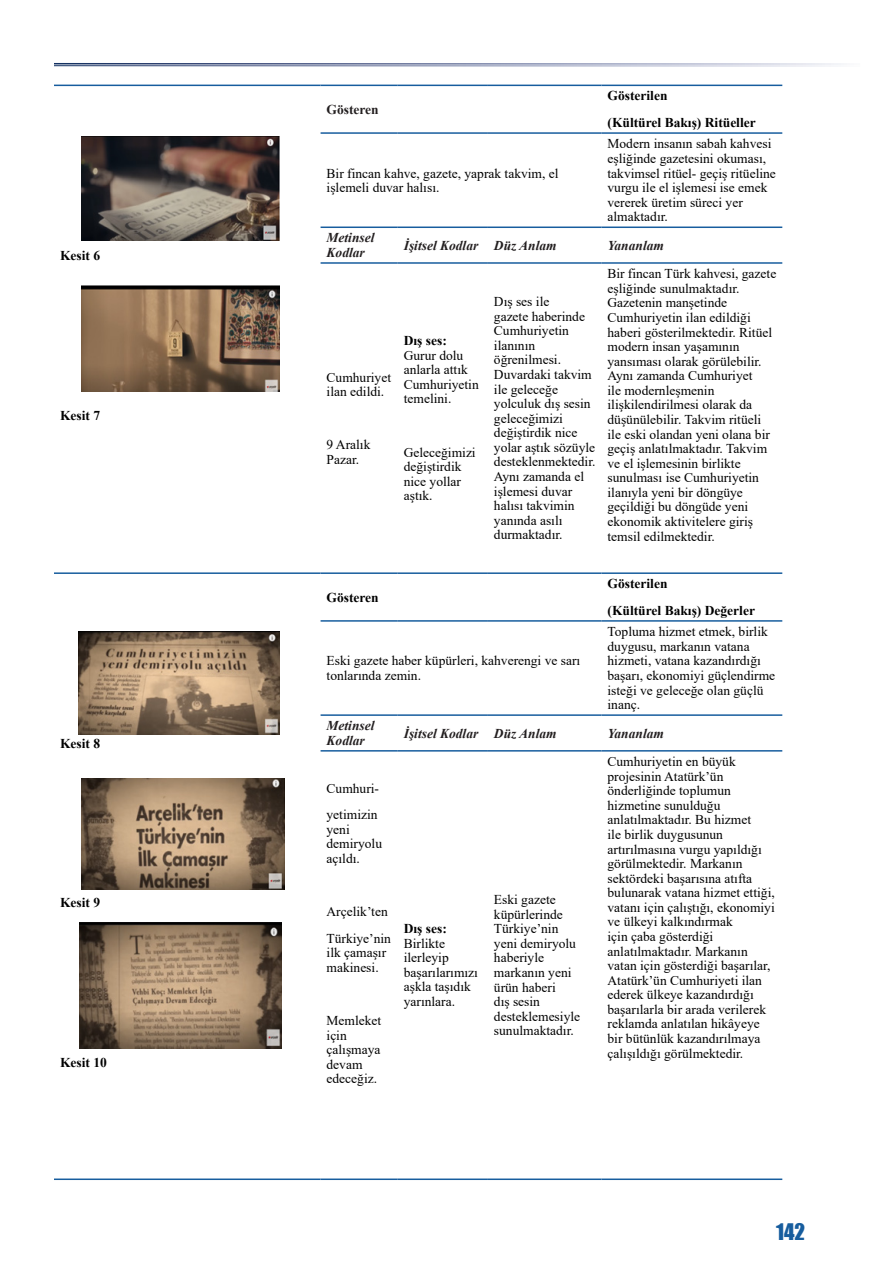
<style>
.page{position:relative;width:893px;height:1263px;background:#fff}
.page>*{position:absolute;margin:0;border:0;box-sizing:border-box;transform-origin:0 0}
.t1{font:21px "Impact";color:#175d9e}
.t2{font:13.5px/14.5px "Times New Roman";color:#000}
.t3{font:700 13.5px "Times New Roman";color:#000}
.t4{font:italic 700 13.5px/14.5px "Times New Roman";color:#231f20}
.t5{font:700 13.5px "Times New Roman";color:#231f20}
.s1{font-weight:700}
</style>
<div class="page">
<hr style="left:54px;top:85px;width:267px;height:1px;background:#175d9e">
<hr style="left:321px;top:85px;width:77px;height:1px;background:#175d9e">
<hr style="left:398px;top:85px;width:90px;height:1px;background:#175d9e">
<hr style="left:488px;top:85px;width:114px;height:1px;background:#175d9e">
<hr style="left:602px;top:85px;width:180px;height:1px;background:#175d9e">
<hr style="left:321px;top:132px;width:77px;height:2px;background:#175d9e">
<hr style="left:398px;top:132px;width:90px;height:2px;background:#175d9e">
<hr style="left:488px;top:132px;width:114px;height:2px;background:#175d9e">
<hr style="left:602px;top:132px;width:180px;height:2px;background:#175d9e">
<hr style="left:321px;top:226px;width:77px;height:2px;background:#175d9e">
<hr style="left:398px;top:226px;width:90px;height:2px;background:#175d9e">
<hr style="left:488px;top:226px;width:114px;height:2px;background:#175d9e">
<hr style="left:602px;top:226px;width:180px;height:2px;background:#175d9e">
<hr style="left:321px;top:262px;width:77px;height:2px;background:#175d9e">
<hr style="left:398px;top:262px;width:90px;height:2px;background:#175d9e">
<hr style="left:488px;top:262px;width:114px;height:2px;background:#175d9e">
<hr style="left:602px;top:262px;width:180px;height:2px;background:#175d9e">
<hr style="left:54px;top:572px;width:267px;height:2px;background:#175d9e">
<hr style="left:54px;top:1178px;width:267px;height:2px;background:#175d9e">
<hr style="left:321px;top:572px;width:77px;height:2px;background:#175d9e">
<hr style="left:398px;top:572px;width:90px;height:2px;background:#175d9e">
<hr style="left:488px;top:572px;width:114px;height:2px;background:#175d9e">
<hr style="left:602px;top:572px;width:180px;height:2px;background:#175d9e">
<hr style="left:321px;top:620px;width:77px;height:2px;background:#175d9e">
<hr style="left:398px;top:620px;width:90px;height:2px;background:#175d9e">
<hr style="left:488px;top:620px;width:114px;height:2px;background:#175d9e">
<hr style="left:602px;top:620px;width:180px;height:2px;background:#175d9e">
<hr style="left:321px;top:714px;width:77px;height:2px;background:#175d9e">
<hr style="left:398px;top:714px;width:90px;height:2px;background:#175d9e">
<hr style="left:488px;top:714px;width:114px;height:2px;background:#175d9e">
<hr style="left:602px;top:714px;width:180px;height:2px;background:#175d9e">
<hr style="left:321px;top:750px;width:77px;height:2px;background:#175d9e">
<hr style="left:398px;top:750px;width:90px;height:2px;background:#175d9e">
<hr style="left:488px;top:750px;width:114px;height:2px;background:#175d9e">
<hr style="left:602px;top:750px;width:180px;height:2px;background:#175d9e">
<hr style="left:321px;top:1178px;width:77px;height:2px;background:#175d9e">
<hr style="left:398px;top:1178px;width:90px;height:2px;background:#175d9e">
<hr style="left:488px;top:1178px;width:114px;height:2px;background:#175d9e">
<hr style="left:602px;top:1178px;width:180px;height:2px;background:#175d9e">
<img style="left:80px;top:923px;width:201px;height:125px">
<img style="left:82px;top:779px;width:202px;height:111px">
<img style="left:78px;top:632px;width:202px;height:102px">
<img style="left:82px;top:286px;width:198px;height:106px">
<img style="left:81px;top:136px;width:199px;height:104px">
<p class="t3" style="left:60px;top:246px;width:42px">Kesit 6</p>
<p class="t3" style="left:60px;top:405px;width:42px">Kesit 7</p>
<p class="t3" style="left:60px;top:734px;width:42px">Kesit 8</p>
<p class="t3" style="left:60px;top:893px;width:42px">Kesit 9</p>
<p class="t3" style="left:60px;top:1052px;width:48px">Kesit 10</p>
<p class="t5" style="left:327px;top:100px;width:54px">Gösteren</p>
<p class="t2" style="left:327px;top:165px;width:234px">Bir fincan kahve, gazete, yaprak takvim, el işlemeli duvar halısı.</p>
<p class="t3" style="left:608px;top:86px;width:61px">Gösterilen</p>
<p class="t3" style="left:608px;top:113px;width:150px">(Kültürel Bakış) Ritüeller</p>
<p class="t2" style="left:608px;top:136px;width:170px">Modern insanın sabah kahvesi eşliğinde gazetesini okuması, takvimsel ritüel- geçiş ritüeline vurgu ile el işlemesi ise emek vererek üretim süreci yer almaktadır.</p>
<p class="t4" style="left:327px;top:230px;width:50px">Metinsel<br>Kodlar</p>
<p class="t4" style="left:404px;top:238px;width:76px">İşitsel Kodlar</p>
<p class="t4" style="left:494px;top:238px;width:64px">Düz Anlam</p>
<p class="t4" style="left:608px;top:238px;width:58px">Yananlam</p>
<p class="t2" style="left:327px;top:369px;width:66px">Cumhuriyet ilan edildi.</p>
<p class="t2" style="left:404px;top:333px;width:77px"><span class="s1">Dış ses:<br></span>Gurur dolu anlarla attık<br>Cumhuriyetin temelini.</p>
<p class="t2" style="left:327px;top:437px;width:45px">9 Aralık<br>Pazar.</p>
<p class="t2" style="left:404px;top:444px;width:73px">Geleceğimizi değiştirdik nice yollar aştık.</p>
<p class="t2" style="left:494px;top:294px;width:103px">Dış ses ile<br>gazete haberinde<br>Cumhuriyetin ilanının öğrenilmesi.<br>Duvardaki takvim ile geleceğe yolculuk dış sesin geleceğimizi değiştirdik nice yolar aştık sözüyle desteklenmektedir.<br>Aynı zamanda el işlemesi duvar halısı takvimin yanında asılı durmaktadır.</p>
<p class="t2" style="left:608px;top:266px;width:170px">Bir fincan Türk kahvesi, gazete eşliğinde sunulmaktadır.<br>Gazetenin manşetinde<br>Cumhuriyetin ilan edildiği haberi gösterilmektedir. Ritüel modern insan yaşamının yansıması olarak görülebilir.<br>Aynı zamanda Cumhuriyet<br>ile modernleşmenin ilişkilendirilmesi olarak da düşünülebilir. Takvim ritüeli ile eski olandan yeni olana bir geçiş anlatılmaktadır. Takvim ve el işlemesinin birlikte sunulması ise Cumhuriyetin ilanıyla yeni bir döngüye geçildiği bu döngüde yeni ekonomik aktivitelere giriş temsil edilmektedir.</p>
<p class="t3" style="left:327px;top:587px;width:54px">Gösteren</p>
<p class="t2" style="left:327px;top:653px;width:255px">Eski gazete haber küpürleri, kahverengi ve sarı tonlarında zemin.</p>
<p class="t3" style="left:608px;top:574px;width:61px">Gösterilen</p>
<p class="t3" style="left:608px;top:601px;width:149px">(Kültürel Bakış) Değerler</p>
<p class="t2" style="left:608px;top:624px;width:169px">Topluma hizmet etmek, birlik duygusu, markanın vatana hizmeti, vatana kazandırdığı başarı, ekonomiyi güçlendirme isteği ve geleceğe olan güçlü inanç.</p>
<p class="t4" style="left:327px;top:718px;width:50px">Metinsel<br>Kodlar</p>
<p class="t4" style="left:404px;top:725px;width:76px">İşitsel Kodlar</p>
<p class="t4" style="left:494px;top:725px;width:64px">Düz Anlam</p>
<p class="t4" style="left:608px;top:725px;width:58px">Yananlam</p>
<p class="t2" style="left:327px;top:780px;width:54px">Cumhuri-</p>
<p class="t2" style="left:327px;top:807px;width:57px">yetimizin yeni demiryolu açıldı.</p>
<p class="t2" style="left:608px;top:754px;width:169px">Cumhuriyetin en büyük projesinin Atatürk’ün önderliğinde toplumun hizmetine sunulduğu anlatılmaktadır. Bu hizmet<br>ile birlik duygusunun artırılmasına vurgu yapıldığı görülmektedir. Markanın sektördeki başarısına atıfta bulunarak vatana hizmet ettiği, vatanı için çalıştığı, ekonomiyi ve ülkeyi kalkındırmak<br>için çaba gösterdiği anlatılmaktadır. Markanın vatan için gösterdiği başarılar,<br>Atatürk’ün Cumhuriyeti ilan ederek ülkeye kazandırdığı başarılarla bir arada verilerek reklamda anlatılan hikâyeye bir bütünlük kazandırılmaya çalışıldığı görülmektedir.</p>
<p class="t2" style="left:494px;top:892px;width:88px">Eski gazete küpürlerinde<br>Türkiye’nin yeni demiryolu haberiyle markanın yeni ürün haberi<br>dış sesin desteklemesiyle sunulmaktadır.</p>
<p class="t2" style="left:327px;top:904px;width:63px">Arçelik’ten</p>
<p class="t2" style="left:327px;top:930px;width:66px">Türkiye’nin ilk çamaşır makinesi.</p>
<p class="t2" style="left:404px;top:921px;width:76px"><span class="s1">Dış ses:<br></span>Birlikte ilerleyip başarılarımızı aşkla taşıdık yarınlara.</p>
<p class="t2" style="left:327px;top:1013px;width:56px">Memleket için çalışmaya devam edeceğiz.</p>
<h1 class="t1" style="left:776px;top:1215px;width:31px">142</h1>
</div>
